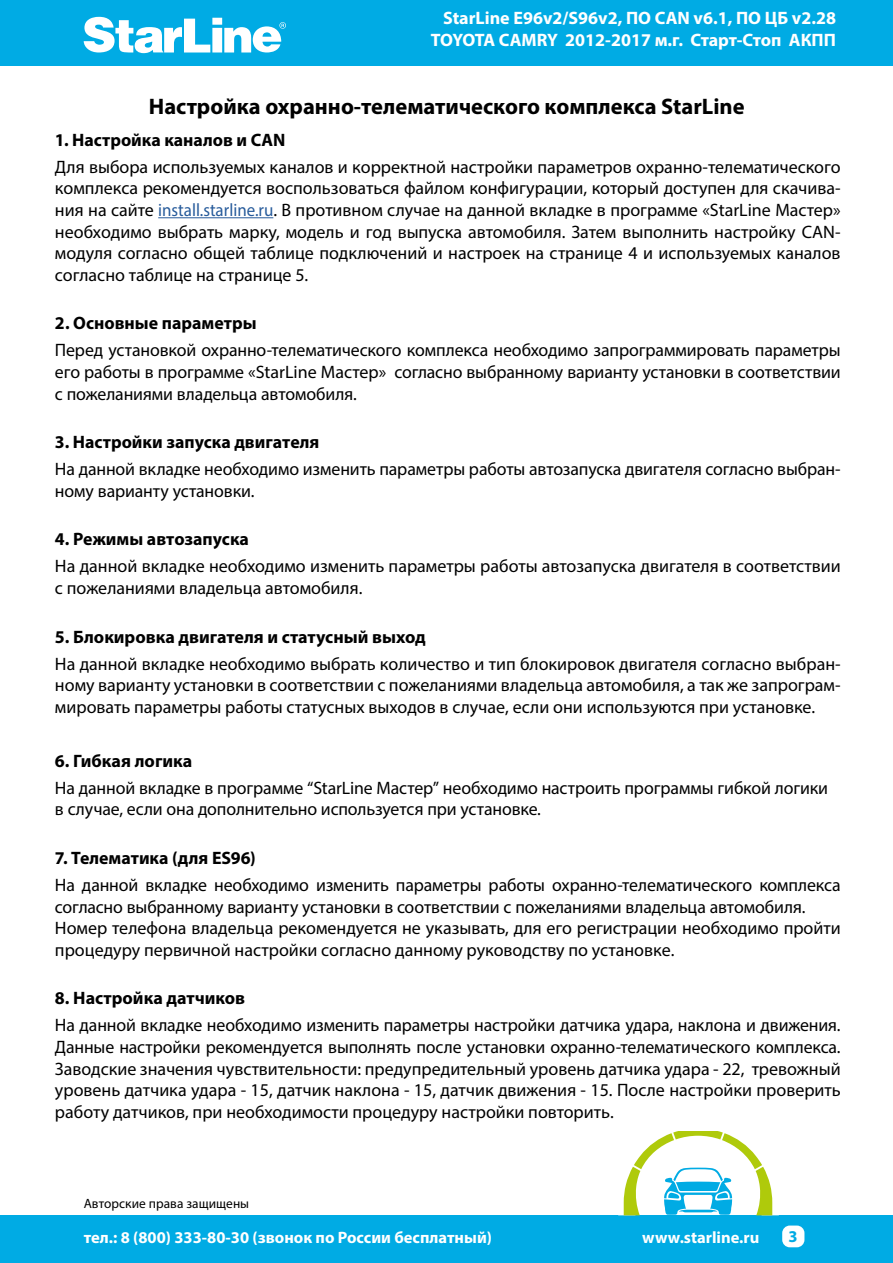
<style>
.page{position:relative;width:893px;height:1263px;background:#fff}
.page>*{position:absolute;margin:0;border:0;box-sizing:border-box;transform-origin:0 0}
.t1{font:700 22.5px "Myriad Pro";color:#000}
.t2{font:18px/21.6px "Myriad Pro";letter-spacing:-.005em;color:#000;text-align:justify}
.t3{font:700 18px "Myriad Pro";color:#000}
.t4{font:700 18px/21.6px "Myriad Pro";color:#fff;text-align:right}
.t5{font:700 16.5px "Myriad Pro";color:#fff}
.t6{font:700 16.5px "Myriad Pro";color:#00abe4}
.t7{font:13.5px "Myriad Pro";color:#000}
.s1{color:#275b9b}
</style>
<div class="page">
<div style="left:0;top:0;width:893px;height:65px;background:#00abe4"></div>
<svg style="left:84px;top:17px;width:202px;height:36px"></svg>
<div style="left:0;top:1215px;width:893px;height:48px;background:#00abe4"></div>
<div style="left:782px;top:1225px;width:22px;height:22px;background:#fff;border-radius:8px"></div>
<svg style="left:623px;top:1131px;width:150px;height:84px"></svg>
<hr style="left:158px;top:217px;width:115px;height:1px;background:#275b9b">
<p class="t4" style="left:431px;top:7px;width:407px">StarLine E96v2/S96v2, ПО CAN v6.1, ПО ЦБ v2.28<br>TOYOTA CAMRY 2012-2017 м.г. Старт-Стоп АКПП</p>
<p class="t1" style="left:149px;top:92px;width:597px">Настройка охранно-телематического комплекса StarLine</p>
<p class="t3" style="left:55px;top:128px;width:232px">1. Настройка каналов и CAN</p>
<p class="t2" style="left:55px;top:156px;width:787px">Для выбора используемых каналов и корректной настройки параметров охранно-телематического комплекса рекомендуется воспользоваться файлом конфигурации, который доступен для скачива&shy;ния на сайте <span class="s1">install.starline.ru</span>. В противном случае на данной вкладке в программе «StarLine Мастер» необходимо выбрать марку, модель и год выпуска автомобиля. Затем выполнить настройку CAN&shy;модуля согласно общей таблице подключений и настроек на странице 4 и используемых каналов согласно таблице на странице 5.</p>
<p class="t3" style="left:55px;top:312px;width:203px">2. Основные параметры</p>
<p class="t2" style="left:55px;top:339px;width:787px">Перед установкой охранно-телематического комплекса необходимо запрограммировать параметры его работы в программе «StarLine Мастер» согласно выбранному варианту установки в соответствии с пожеланиями владельца автомобиля.</p>
<p class="t3" style="left:55px;top:430px;width:266px">3. Настройки запуска двигателя</p>
<p class="t2" style="left:55px;top:458px;width:787px">На данной вкладке необходимо изменить параметры работы автозапуска двигателя согласно выбран&shy;ному варианту установки.</p>
<p class="t3" style="left:55px;top:528px;width:195px">4. Режимы автозапуска</p>
<p class="t2" style="left:55px;top:555px;width:787px">На данной вкладке необходимо изменить параметры работы автозапуска двигателя в соответствии с пожеланиями владельца автомобиля.</p>
<p class="t3" style="left:55px;top:625px;width:372px">5. Блокировка двигателя и статусный выход</p>
<p class="t2" style="left:55px;top:652px;width:787px">На данной вкладке необходимо выбрать количество и тип блокировок двигателя согласно выбран&shy;ному варианту установки в соответствии с пожеланиями владельца автомобиля, а так же запрограм&shy;мировать параметры работы статусных выходов в случае, если они используются при установке.</p>
<p class="t3" style="left:55px;top:749px;width:139px">6. Гибкая логика</p>
<p class="t2" style="left:55px;top:777px;width:775px">На данной вкладке в программе “StarLine Мастер” необходимо настроить программы гибкой логики в случае, если она дополнительно используется при установке.</p>
<p class="t3" style="left:55px;top:846px;width:202px">7. Телематика (для ES96)</p>
<p class="t2" style="left:55px;top:874px;width:787px;text-align:left">На данной вкладке необходимо изменить параметры работы охранно-телематического комплекса согласно выбранному варианту установки в соответствии с пожеланиями владельца автомобиля.<br>Номер телефона владельца рекомендуется не указывать, для его регистрации необходимо пройти процедуру первичной настройки согласно данному руководству по установке.</p>
<p class="t3" style="left:55px;top:987px;width:192px">8. Настройка датчиков</p>
<p class="t2" style="left:55px;top:1014px;width:787px">На данной вкладке необходимо изменить параметры настройки датчика удара, наклона и движения.<br>Данные настройки рекомендуется выполнять после установки охранно-телематического комплекса.<br>Заводские значения чувствительности: предупредительный уровень датчика удара - 22, тревожный уровень датчика удара - 15, датчик наклона - 15, датчик движения - 15. После настройки проверить работу датчиков, при необходимости процедуру настройки повторить.</p>
<p class="t7" style="left:84px;top:1195px;width:167px">Авторские права защищены</p>
<p class="t5" style="left:84px;top:1226px;width:410px">тел.: 8 (800) 333-80-30 (звонок по России бесплатный)</p>
<p class="t5" style="left:642px;top:1226px;width:119px">www.starline.ru</p>
<p class="t6" style="left:789px;top:1226px;width:11px">3</p>
</div>
